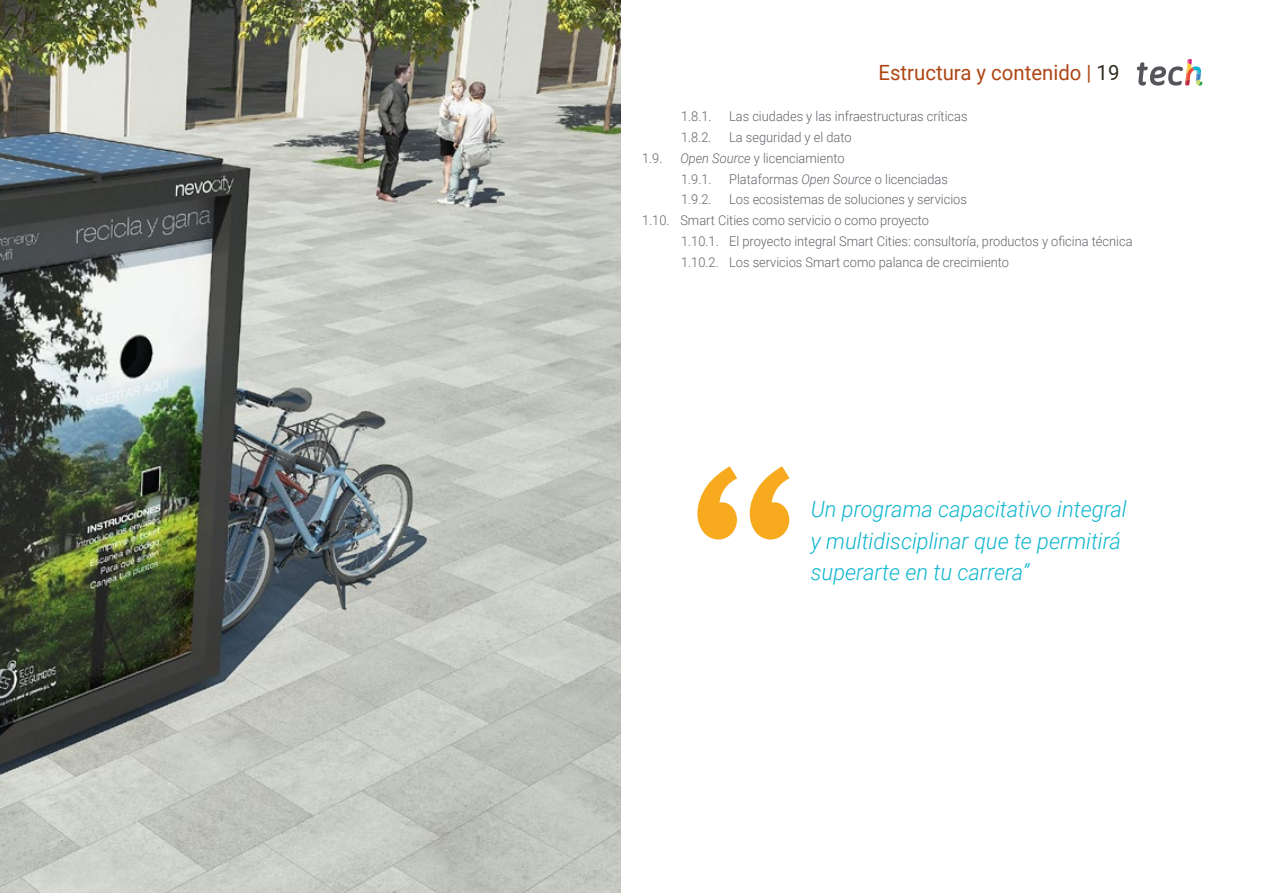
<style>
.page{position:relative;width:1263px;height:893px;background:#fff}
.page>*{position:absolute;margin:0;border:0;box-sizing:border-box;transform-origin:0 0}
.t1{font:italic 300 22.5px/31.5px "Roboto";color:#0fb6cf}
.t2{font:21px "Roboto";color:#ae4615}
.t3{font:300 13.5px/20.7px "Roboto";color:#61646a;scale:.95 1}
.s1{color:#312e20}
.s2{font-style:italic}
</style>
<div class="page">
<img style="left:0;top:0;width:621px;height:893px">
<svg style="left:1137px;top:59px;width:65px;height:27px"></svg>
<svg style="left:697px;top:466px;width:92px;height:73px"></svg>
<h2 class="t2" style="left:878px;top:57px;width:242px">Estructura y contenido | <span class="s1">19</span></h2>
<p class="t3" style="left:681px;top:106px;width:34px">1.8.1.</p>
<p class="t3" style="left:729px;top:106px;width:252px">Las ciudades y las infraestructuras críticas</p>
<p class="t3" style="left:681px;top:126px;width:34px">1.8.2.</p>
<p class="t3" style="left:729px;top:126px;width:130px">La seguridad y el dato</p>
<p class="t3" style="left:642px;top:147px;width:23px">1.9.</p>
<p class="t3" style="left:680px;top:147px;width:174px"><span class="s2">Open Source</span> y licenciamiento<br>1.9.1.</p>
<p class="t3" style="left:729px;top:168px;width:232px">Plataformas <span class="s2">Open Source</span> o licenciadas</p>
<p class="t3" style="left:642px;top:189px;width:343px;text-indent:87px">Los ecosistemas de soluciones y servicios<br>1.10. Smart Cities como servicio o como proyecto</p>
<p class="t3" style="left:681px;top:230px;width:477px">1.10.1. El proyecto integral Smart Cities: consultoría, productos y oficina técnica<br>1.10.2. Los servicios Smart como palanca de crecimiento</p>
<p class="t3" style="left:681px;top:189px;width:34px">1.9.2.</p>
<h1 class="t1" style="left:811px;top:492px;width:317px">Un programa capacitativo integral y multidisciplinar que te permitirá superarte en tu carrera”</h1>
</div>
